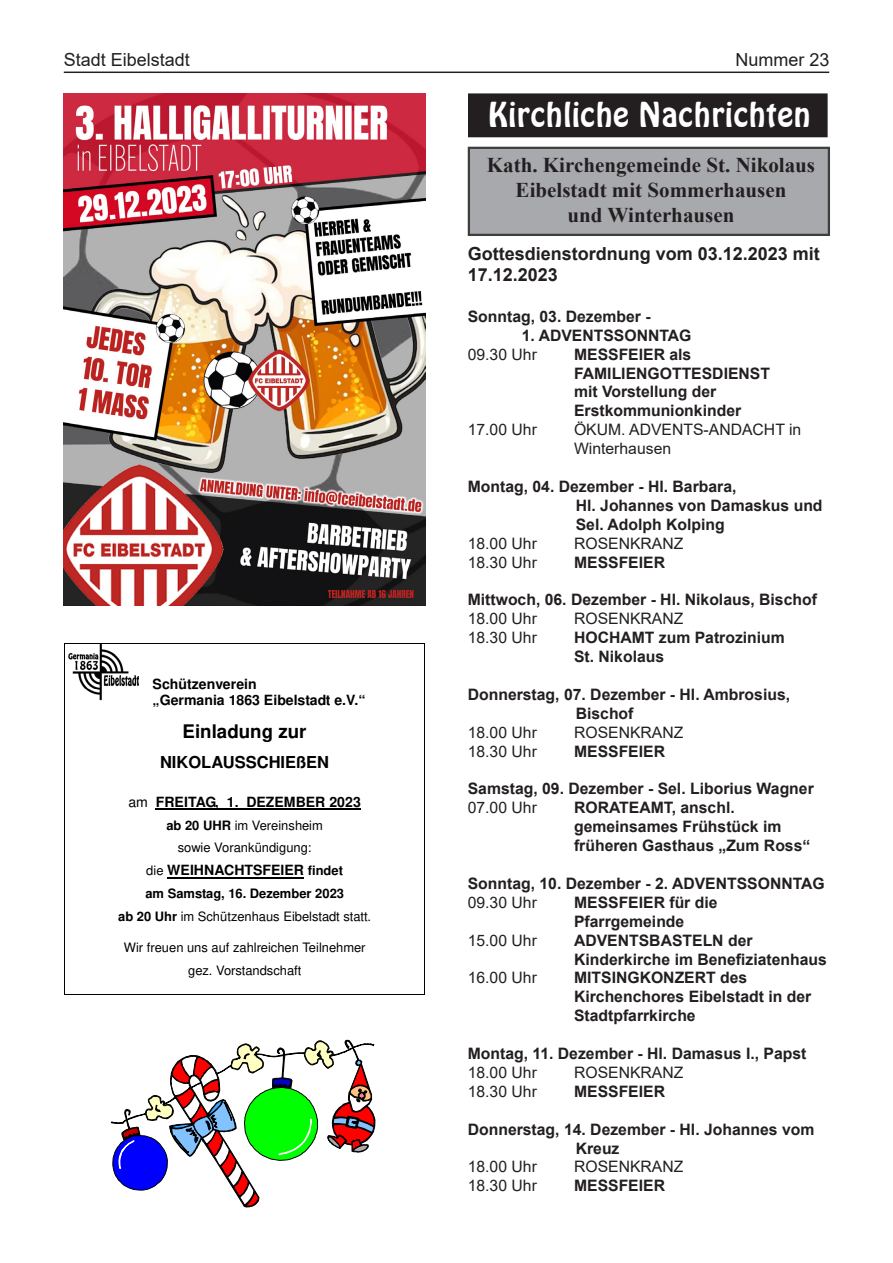
<style>
.page{position:relative;width:893px;height:1263px;background:#fff}
.page>*{position:absolute;margin:0;border:0;box-sizing:border-box;transform-origin:0 0}
.t1{font:33px "Hobo BT";color:#fff}
.t2{font:700 21px/25.2px "Times New Roman";color:#231f20;text-align:center}
.t3{font:700 18.75px "Helvetica";color:#000}
.t4{font:700 18px/21.6px "Arial";color:#231f20}
.t5{font:18px "Arial";color:#231f20}
.t6{font:700 16.5px "Helvetica";color:#000}
.t7{font:700 15.75px/18.9px "Arial";color:#231f20}
.t8{font:15.75px/18.9px "Arial";color:#231f20}
.t9{font:700 14.1px/16.2px "Helvetica";color:#000}
.t10{font:12.9px/22.4px "Helvetica";color:#000;text-align:center}
.t11{font:700 12.9px/22.2px "Helvetica";color:#000;text-align:center}
.s1{font-weight:400}
.s2{font-weight:700}
.s3{font-weight:400;font-size:12.9px}
.s4{font-size:12.9px}
</style>
<div class="page">
<hr style="left:64px;top:72px;width:765px;height:1px;background:#231f20">
<img style="left:64px;top:94px;width:361px;height:511px">
<img style="left:69px;top:644px;width:70px;height:57px">
<hr style="left:65px;top:643px;width:83px;height:1px;background:#000">
<hr style="left:149px;top:643px;width:275px;height:1px;background:#000">
<hr style="left:64px;top:643px;width:1px;height:65px;background:#000">
<hr style="left:424px;top:643px;width:1px;height:65px;background:#000">
<hr style="left:156px;top:808px;width:205px;height:1px;background:#000">
<hr style="left:167px;top:877px;width:137px;height:1px;background:#000">
<hr style="left:64px;top:708px;width:1px;height:286px;background:#000">
<hr style="left:65px;top:994px;width:359px;height:1px;background:#000">
<hr style="left:424px;top:708px;width:1px;height:286px;background:#000">
<div style="left:468px;top:147px;width:362px;height:89px;background:#a8a9ad;border:2px solid #3e3e3f"></div>
<div style="left:469px;top:94px;width:358px;height:43px;background:#231f20"></div>
<svg style="left:111px;top:1039px;width:265px;height:169px"></svg>
<p class="t5" style="left:64px;top:48px;width:128px">Stadt Eibelstadt</p>
<p class="t5" style="left:735px;top:48px;width:96px">Nummer 23</p>
<h1 class="t1" style="left:488px;top:94px;width:324px">Kirchliche Nachrichten</h1>
<p class="t9" style="left:153px;top:677px;width:214px">Schützenverein<br>„Germania 1863 Eibelstadt e.V.“</p>
<p class="t3" style="left:183px;top:724px;width:126px">Einladung zur</p>
<p class="t6" style="left:160px;top:756px;width:170px">NIKOLAUSSCHIEßEN</p>
<p class="t9" style="left:128px;top:795px;width:234px"><span class="s1">am</span> FREITAG, 1. DEZEMBER 2023</p>
<p class="t10" style="left:166px;top:815px;width:158px"><span class="s2">ab 20 UHR</span> im Vereinsheim sowie Vorankündigung:</p>
<p class="t9" style="left:146px;top:863px;width:198px"><span class="s3">die</span> WEIHNACHTSFEIER <span class="s4">findet</span></p>
<p class="t11" style="left:118px;top:884px;width:255px">am Samstag, 16. Dezember 2023<br>ab 20 Uhr <span class="s1">im Schützenhaus Eibelstadt statt.</span></p>
<p class="t10" style="left:124px;top:938px;width:243px;line-height:23px">Wir freuen uns auf zahlreichen Teilnehmer gez. Vorstandschaft</p>
<h2 class="t2" style="left:487px;top:151px;width:330px">Kath. Kirchengemeinde St. Nikolaus<br>Eibelstadt mit Sommerhausen<br>und Winterhausen</h2>
<p class="t4" style="left:468px;top:243px;width:354px">Gottesdienstordnung vom 03.12.2023 mit<br>17.12.2023</p>
<p class="t7" style="left:468px;top:307px;width:184px">Sonntag, 03. Dezember -</p>
<p class="t7" style="left:522px;top:326px;width:171px">1. ADVENTSSONNTAG</p>
<p class="t8" style="left:468px;top:345px;width:71px">09.30 Uhr</p>
<p class="t7" style="left:574px;top:345px;width:198px">MESSFEIER als<br>FAMILIENGOTTESDIENST mit Vorstellung der<br>Erstkommunionkinder</p>
<p class="t8" style="left:468px;top:420px;width:71px">17.00 Uhr</p>
<p class="t8" style="left:574px;top:420px;width:229px">ÖKUM. ADVENTS-ANDACHT in<br>Winterhausen</p>
<p class="t7" style="left:576px;top:477px;width:248px;text-indent:-108px">Montag, 04. Dezember - Hl. Barbara,<br>Hl. Johannes von Damaskus und<br>Sel. Adolph Kolping</p>
<p class="t8" style="left:468px;top:534px;width:71px">18.00 Uhr</p>
<p class="t8" style="left:574px;top:534px;width:111px">ROSENKRANZ</p>
<p class="t8" style="left:468px;top:552px;width:71px">18.30 Uhr</p>
<p class="t7" style="left:574px;top:553px;width:93px">MESSFEIER</p>
<p class="t7" style="left:468px;top:591px;width:351px">Mittwoch, 06. Dezember - Hl. Nikolaus, Bischof</p>
<p class="t8" style="left:468px;top:609px;width:71px">18.00 Uhr</p>
<p class="t8" style="left:574px;top:609px;width:111px">ROSENKRANZ</p>
<p class="t8" style="left:468px;top:628px;width:71px">18.30 Uhr</p>
<p class="t7" style="left:574px;top:628px;width:212px">HOCHAMT zum Patrozinium<br>St. Nikolaus</p>
<p class="t7" style="left:576px;top:685px;width:216px;text-indent:-108px">Donnerstag, 07. Dezember - Hl. Ambrosius,<br>Bischof</p>
<p class="t8" style="left:468px;top:723px;width:71px">18.00 Uhr</p>
<p class="t8" style="left:574px;top:723px;width:111px">ROSENKRANZ</p>
<p class="t8" style="left:468px;top:741px;width:71px">18.30 Uhr</p>
<p class="t7" style="left:574px;top:742px;width:93px">MESSFEIER</p>
<p class="t7" style="left:468px;top:780px;width:348px">Samstag, 09. Dezember - Sel. Liborius Wagner</p>
<p class="t8" style="left:468px;top:798px;width:71px">07.00 Uhr</p>
<p class="t7" style="left:574px;top:798px;width:238px">RORATEAMT, anschl. gemeinsames Frühstück im früheren Gasthaus „Zum Ross“</p>
<p class="t7" style="left:468px;top:874px;width:359px">Sonntag, 10. Dezember - 2. ADVENTSSONNTAG</p>
<p class="t8" style="left:468px;top:893px;width:71px">09.30 Uhr</p>
<p class="t7" style="left:574px;top:893px;width:145px">MESSFEIER für die<br>Pfarrgemeinde</p>
<p class="t8" style="left:468px;top:930px;width:71px">15.00 Uhr</p>
<p class="t7" style="left:574px;top:931px;width:254px">ADVENTSBASTELN der<br>Kinderkirche im Benefiziatenhaus</p>
<p class="t8" style="left:468px;top:968px;width:71px">16.00 Uhr</p>
<p class="t7" style="left:574px;top:969px;width:239px">MITSINGKONZERT des<br>Kirchenchores Eibelstadt in der<br>Stadtpfarrkirche</p>
<p class="t7" style="left:468px;top:1044px;width:340px">Montag, 11. Dezember - Hl. Damasus I., Papst</p>
<p class="t8" style="left:468px;top:1063px;width:71px">18.00 Uhr</p>
<p class="t8" style="left:574px;top:1063px;width:111px">ROSENKRANZ</p>
<p class="t8" style="left:468px;top:1082px;width:71px">18.30 Uhr</p>
<p class="t7" style="left:574px;top:1082px;width:93px">MESSFEIER</p>
<p class="t7" style="left:576px;top:1120px;width:240px;text-indent:-108px">Donnerstag, 14. Dezember - Hl. Johannes vom<br>Kreuz</p>
<p class="t8" style="left:468px;top:1157px;width:71px">18.00 Uhr</p>
<p class="t8" style="left:574px;top:1157px;width:111px">ROSENKRANZ</p>
<p class="t8" style="left:468px;top:1176px;width:71px">18.30 Uhr</p>
<p class="t7" style="left:574px;top:1176px;width:93px">MESSFEIER</p>
</div>
